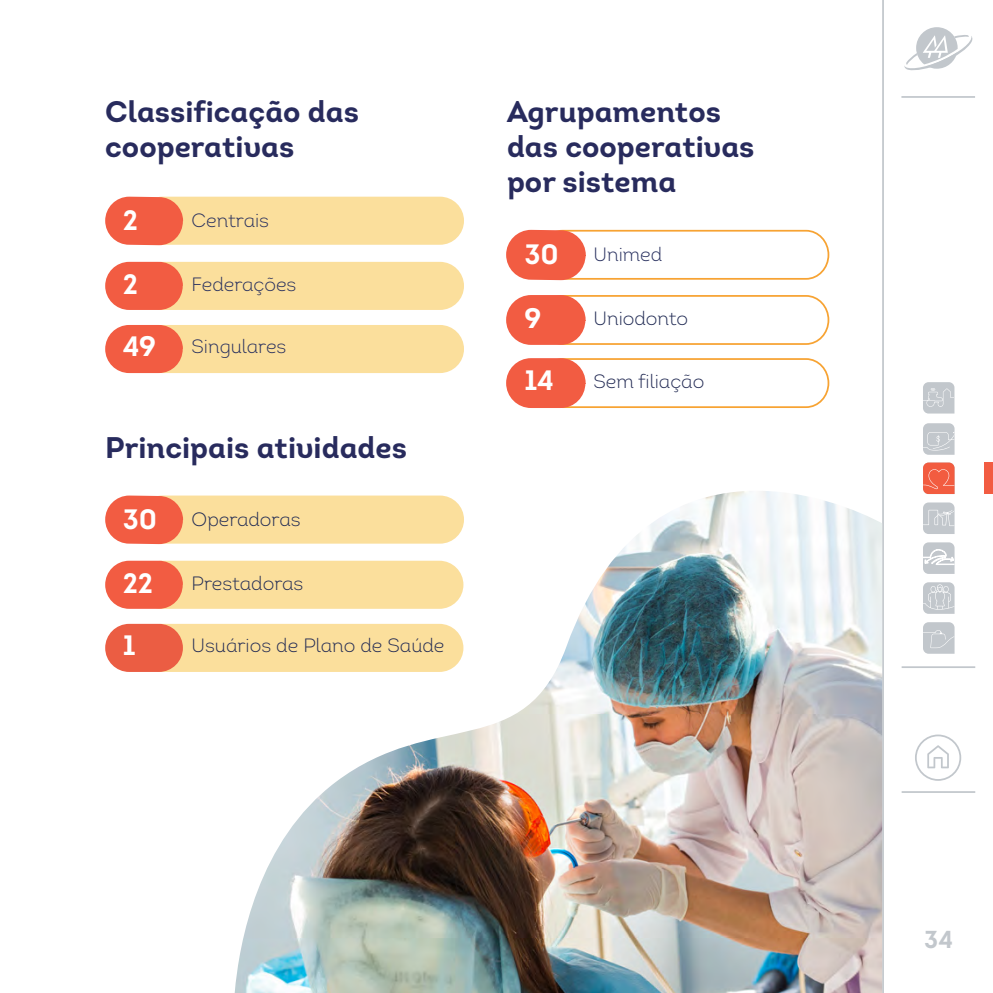
<style>
.page{position:relative;width:993px;height:993px;background:#fff}
.page>*{position:absolute;margin:0;border:0;box-sizing:border-box;transform-origin:0 0}
.t1{font:29.75px/35px "Intro Bold Alt";color:#282b5d}
.t2{font:28px "Intro Bold Caps";letter-spacing:-.01em;color:#fff}
.t3{font:24.5px "Intro Bold Caps";color:#c2c7cc}
.t4{font:19.25px "Intro Light Alt";color:#272f5e}
.t5{font:19.25px "Intro Light Alt";color:#232b54}
.t6{font:19.25px "Intro Light Alt";color:#212b54}
</style>
<div class="page">
<svg style="left:923px;top:423px;width:31px;height:31px"></svg>
<hr style="left:881px;top:0;width:2px;height:992px;background:#c2c7cc">
<svg style="left:904px;top:27px;width:68px;height:44px"></svg>
<hr style="left:901px;top:96px;width:73px;height:2px;background:#c2c7cc">
<hr style="left:901px;top:790px;width:73px;height:2px;background:#c2c7cc">
<svg style="left:915px;top:734px;width:45px;height:46px"></svg>
<hr style="left:901px;top:666px;width:73px;height:1px;background:#c2c7cc">
<svg style="left:923px;top:382px;width:31px;height:31px"></svg>
<svg style="left:923px;top:622px;width:31px;height:31px"></svg>
<svg style="left:923px;top:502px;width:31px;height:32px"></svg>
<svg style="left:923px;top:462px;width:31px;height:32px"></svg>
<svg style="left:923px;top:582px;width:31px;height:31px"></svg>
<svg style="left:923px;top:542px;width:31px;height:31px"></svg>
<div style="left:983px;top:462px;width:9px;height:32px;background:#f25c42"></div>
<div style="left:539px;top:230px;width:290px;height:49px;border:2px solid #f7a333;border-radius:23px"></div>
<div style="left:539px;top:295px;width:290px;height:50px;border:2px solid #f7a333;border-radius:23px"></div>
<div style="left:539px;top:358px;width:290px;height:50px;border:2px solid #f7a333;border-radius:23px"></div>
<div style="left:507px;top:231px;width:77px;height:48px;background:#f25c42;border-radius:24px"></div>
<div style="left:506px;top:230px;width:79px;height:50px;border:2px solid #f25c42;border-radius:24px"></div>
<div style="left:507px;top:296px;width:77px;height:48px;background:#f25c42;border-radius:24px"></div>
<div style="left:506px;top:295px;width:79px;height:50px;border:2px solid #f25c42;border-radius:24px"></div>
<div style="left:507px;top:359px;width:77px;height:48px;background:#f25c42;border-radius:24px"></div>
<div style="left:506px;top:358px;width:79px;height:50px;border:2px solid #f25c42;border-radius:24px"></div>
<img style="left:234px;top:491px;width:647px;height:501px">
<div style="left:138px;top:623px;width:325px;height:48px;background:#fbdf9c;border-radius:24px"></div>
<div style="left:105px;top:623px;width:78px;height:48px;background:#eb5d43;border-radius:24px"></div>
<div style="left:138px;top:196px;width:326px;height:49px;background:#fbdf9c;border-radius:24px"></div>
<div style="left:138px;top:495px;width:326px;height:48px;background:#fbdf9c;border-radius:24px"></div>
<div style="left:138px;top:262px;width:326px;height:48px;background:#fbdf9c;border-radius:24px"></div>
<div style="left:138px;top:560px;width:325px;height:48px;background:#fbdf9c;border-radius:24px"></div>
<div style="left:138px;top:325px;width:326px;height:48px;background:#fbdf9c;border-radius:24px"></div>
<div style="left:105px;top:196px;width:78px;height:49px;background:#f25c42;border-radius:24px"></div>
<div style="left:105px;top:495px;width:78px;height:49px;background:#f25c42;border-radius:24px"></div>
<div style="left:105px;top:262px;width:78px;height:48px;background:#f25c42;border-radius:24px"></div>
<div style="left:105px;top:560px;width:78px;height:48px;background:#f25c42;border-radius:24px"></div>
<div style="left:105px;top:325px;width:78px;height:48px;background:#f25c42;border-radius:24px"></div>
<p class="t1" style="left:105px;top:94px;width:255px">Classificação das cooperativas</p>
<p class="t2" style="left:123px;top:202px;width:17px">2</p>
<p class="t4" style="left:191px;top:208px;width:79px">Centrais</p>
<p class="t2" style="left:123px;top:266px;width:17px">2</p>
<p class="t4" style="left:191px;top:272px;width:106px">Federações</p>
<p class="t2" style="left:123px;top:328px;width:35px">49</p>
<p class="t4" style="left:191px;top:334px;width:96px">Singulares</p>
<p class="t1" style="left:105px;top:430px;width:303px">Principais atividades</p>
<p class="t2" style="left:123px;top:500px;width:36px">30</p>
<p class="t6" style="left:191px;top:506px;width:110px">Operadoras</p>
<p class="t2" style="left:123px;top:564px;width:32px">22</p>
<p class="t6" style="left:191px;top:571px;width:113px">Prestadoras</p>
<p class="t2" style="left:123px;top:627px;width:14px">1</p>
<p class="t5" style="left:191px;top:633px;width:254px">Usuários de Plano de Saúde</p>
<p class="t1" style="left:507px;top:94px;width:249px">Agrupamentos das cooperativas por sistema</p>
<p class="t2" style="left:524px;top:236px;width:36px">30</p>
<p class="t2" style="left:524px;top:300px;width:18px">9</p>
<p class="t4" style="left:593px;top:242px;width:70px">Unimed</p>
<p class="t6" style="left:593px;top:306px;width:96px">Uniodonto</p>
<p class="t2" style="left:524px;top:362px;width:31px">14</p>
<p class="t5" style="left:593px;top:369px;width:112px">Sem filiação</p>
<p class="t3" style="left:923px;top:923px;width:30px">34</p>
</div>
